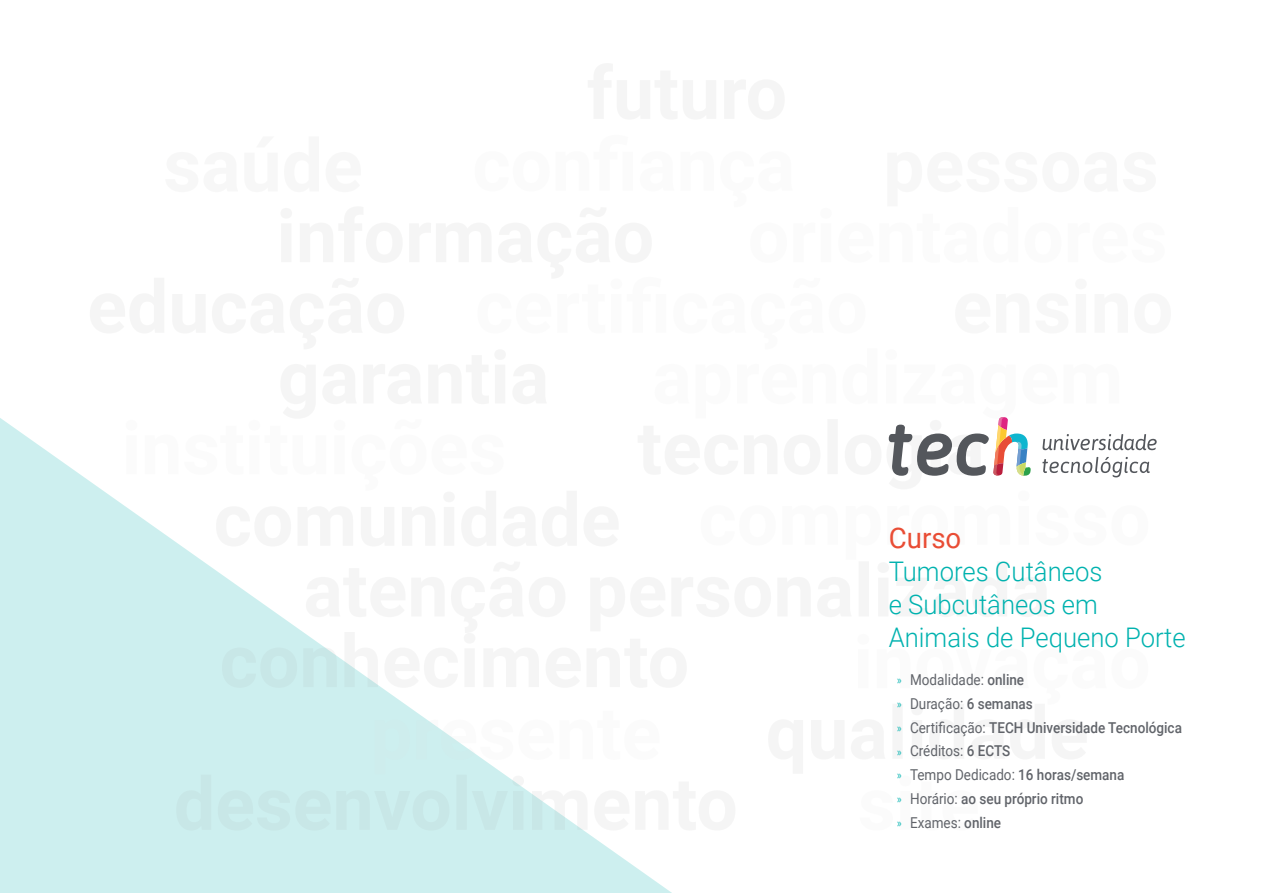
<style>
.page{position:relative;width:1263px;height:893px;background:#fff}
.page>*{position:absolute;margin:0;border:0;box-sizing:border-box;transform-origin:0 0}
.t1{font:28.5px "Roboto";color:#e94d35}
.t2{font:300 27px/33px "Roboto";color:#00b2af;scale:.95 1}
.t3{font:500 15px/23.7px "Roboto";color:#61646a;scale:.9 1}
.s1{font-family:"Myriad Pro";font-weight:400;font-size:12px;color:#00b2af}
.s2{font-weight:400}
</style>
<div class="page">
<svg style="left:0;top:418px;width:672px;height:475px;background:#d3f1f1"></svg>
<svg style="left:306px;top:561px;width:366px;height:71px"></svg>
<svg style="left:222px;top:632px;width:450px;height:56px"></svg>
<svg style="left:176px;top:711px;width:496px;height:119px"></svg>
<svg style="left:90px;top:417px;width:1067px;height:143px"></svg>
<h1 class="t1" style="left:889px;top:517px;width:74px">Curso</h1>
<h2 class="t2" style="left:889px;top:553px;width:314px">Tumores Cutâneos<br>e Subcutâneos em<br>Animais de Pequeno Porte</h2>
<p class="t3" style="left:897px;top:667px;width:318px"><span class="s1">»</span> <span class="s2">Modalidade:</span> online<br><span class="s1">»</span> <span class="s2">Duração:</span> 6 semanas<br><span class="s1">»</span> <span class="s2">Certificação:</span> TECH Universidade Tecnológica <span class="s1">»</span> <span class="s2">Créditos:</span> 6 ECTS<br><span class="s1">»</span> <span class="s2">Tempo Dedicado:</span> 16 horas/semana<br><span class="s1">»</span> <span class="s2">Horário:</span> ao seu próprio ritmo<br><span class="s1">»</span> <span class="s2">Exames:</span> online</p>
</div>
